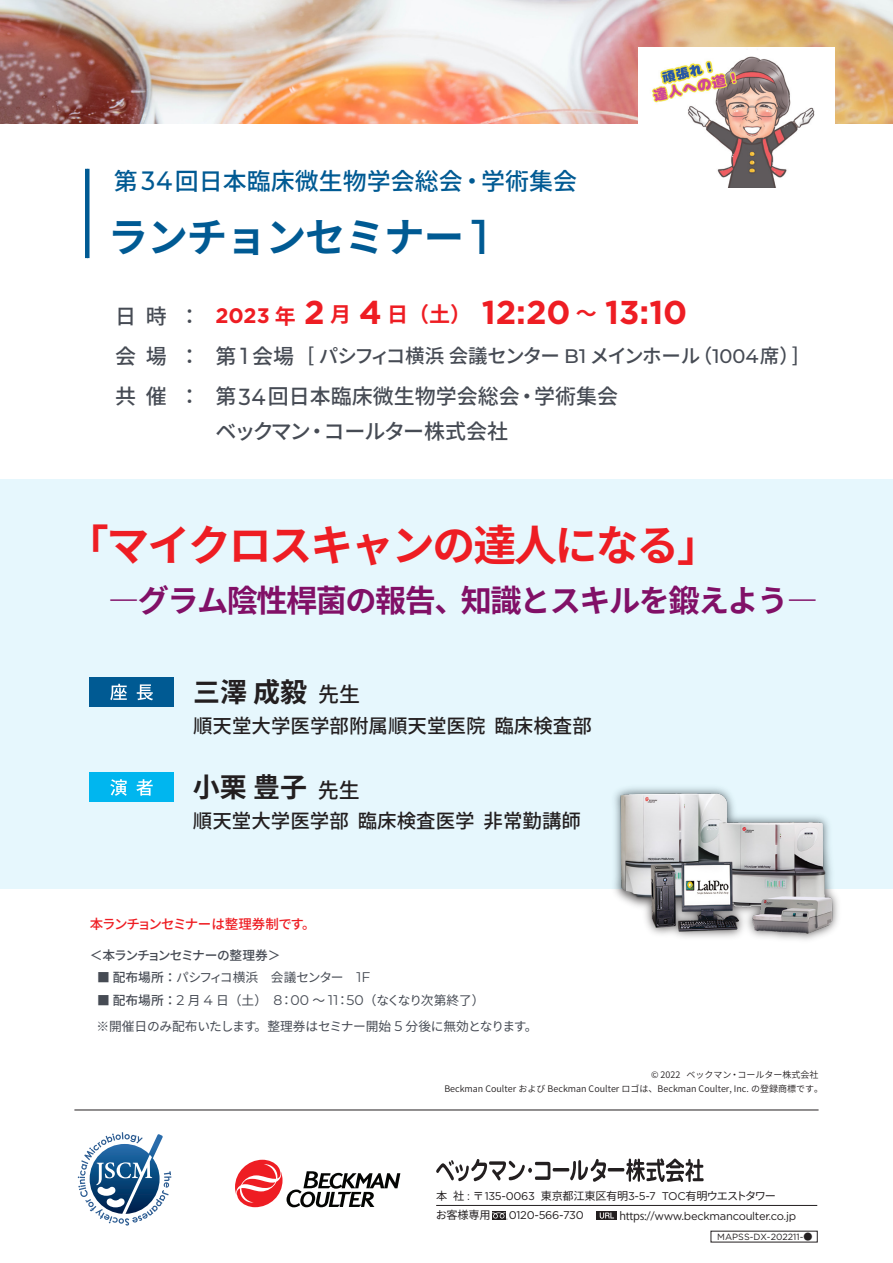
<style>
.page{position:relative;width:893px;height:1263px;background:#fff}
.page>*{position:absolute;margin:0;border:0;box-sizing:border-box;transform-origin:0 0}
.t1{font:700 42.9px "Noto Sans CJ Kjp";letter-spacing:-.05em;color:#ee1d23}
.t2{font:700 40.5px "Noto Sans CJ Kjp";letter-spacing:-.025em;color:#005a93}
.t3{font:700 33px "Gotham";color:#ee1d23}
.t4{font:700 31.2px "Noto Sans CJ Kjp";letter-spacing:-.05em;color:#811067}
.t5{font:700 27px "Noto Sans CJ Kjp";color:#231f20}
.t6{font:500 24px "Noto Sans CJ Kjp";color:#005a93}
.t7{font:500 21px/34.7px "Noto Sans CJ Kjp";color:#464b54;text-align:center}
.t8{font:500 19.5px "Noto Sans CJ Kjp";color:#231f20}
.t9{font:500 19.5px "Noto Sans CJ Kjp";letter-spacing:-.08em;color:#464b54}
.t10{font:500 13.5px "Noto Sans CJ Kjp";letter-spacing:-.07em;color:#ee1d23}
.t11{font:12.75px/26.8px "Noto Sans CJ Kjp";letter-spacing:-.025em;color:#464b54}
.t12{font:12.75px "Noto Sans CJ Kjp";letter-spacing:-.085em;color:#464b54}
.t13{font:500 12.75px "Noto Sans CJ Kjp";letter-spacing:-.075em;color:#464b54}
.t14{font:11.25px "Gotham";letter-spacing:-.025em;color:#231f20}
.t15{font:11.25px "Noto Sans CJ Kjp";letter-spacing:-.025em;color:#231f20}
.t16{font:600 9px/13.8px "Noto Sans CJ Kjp";color:#231f20}
.t17{font:9px "Gotham";color:#231f20}
.s1{font-family:"Montserrat";font-size:26.4px}
.s2{font-family:"Montserrat";font-weight:500;font-size:48.6px}
.s3{font-family:"Noto Sans CJ Kjp";font-weight:500;font-size:21px;color:#464b54}
.s4{font-size:21px}
.s5{font-family:"Noto Sans CJ Kjp";font-size:21px}
.s6{font-family:"Montserrat";font-size:23.1px}
.s7{font-family:"Montserrat"}
.s8{font-weight:500;font-size:21px}
.s9{font-weight:500}
.s10{font-family:"Montserrat";font-size:14.1px}
.s11{font-family:"Gotham"}
.s12{font-family:"Noto Sans CJ Kjp"}
.s13{font-family:"Koz Go Pr 6 N"}
</style>
<div class="page">
<div style="left:0;top:479px;width:893px;height:410px;background:#e6f7fd"></div>
<hr style="left:74px;top:1110px;width:745px;height:1px;background:#231f20">
<hr style="left:436px;top:1205px;width:381px;height:1px;background:#231f20">
<svg style="left:436px;top:1158px;width:268px;height:24px"></svg>
<svg style="left:596px;top:1211px;width:20px;height:9px"></svg>
<svg style="left:600px;top:1212px;width:14px;height:6px"></svg>
<div style="left:492px;top:1211px;width:14px;height:9px;background:#231f20"></div>
<svg style="left:492px;top:1212px;width:16px;height:8px"></svg>
<svg style="left:235px;top:1160px;width:165px;height:47px"></svg>
<svg style="left:78px;top:1132px;width:93px;height:93px"></svg>
<img style="left:0;top:0;width:893px;height:124px">
<img style="left:639px;top:47px;width:196px;height:141px">
<div style="left:85px;top:169px;width:5px;height:89px;background:#005a93"></div>
<div style="left:90px;top:677px;width:84px;height:30px;background:#005a93"></div>
<svg style="left:110px;top:684px;width:17px;height:16px"></svg>
<svg style="left:137px;top:684px;width:16px;height:16px"></svg>
<div style="left:90px;top:773px;width:84px;height:29px;background:#00b6ef"></div>
<svg style="left:110px;top:779px;width:17px;height:17px"></svg>
<svg style="left:136px;top:779px;width:17px;height:17px"></svg>
<img style="left:614px;top:787px;width:224px;height:153px">
<h3 class="t6" style="left:114px;top:168px;width:465px">第<span class="s1">34</span>回日本臨床微生物学会総会・学術集会</h3>
<h2 class="t2" style="left:108px;top:215px;width:383px">ランチョンセミナー <span class="s2">1</span></h2>
<h3 class="t3" style="left:115px;top:290px;width:574px"><span class="s3">日 時 ：</span> <span class="s4">2023</span> <span class="s5">年</span> 2 <span class="s5">月</span> 4 <span class="s5">日（土）</span> 12:20 <span class="s5">～</span> 13:10</h3>
<h3 class="t9" style="left:115px;top:345px;width:685px"><span class="s4">会 場 ： 第</span> <span class="s6">1</span> <span class="s4">会場</span> [ パシフィコ横浜 会議センター <span class="s7">B1</span> メインホール（<span class="s7">1004</span>席）]</h3>
<h3 class="t7" style="left:115px;top:380px;width:504px">共 催 ： 第<span class="s6">34</span>回日本臨床微生物学会総会・学術集会ベックマン・コールター株式会社</h3>
<h1 class="t1" style="left:66px;top:521px;width:656px">「マイクロスキャンの達人になる」</h1>
<h3 class="t4" style="left:108px;top:583px;width:711px">―グラム陰性桿菌の報告、知識とスキルを鍛えよう―</h3>
<h3 class="t5" style="left:193px;top:677px;width:168px">三澤成毅 <span class="s8">先生</span></h3>
<h3 class="t8" style="left:193px;top:715px;width:400px">順天堂大学医学部附属順天堂医院 臨床検査部</h3>
<h3 class="t5" style="left:193px;top:772px;width:168px">小栗 豊子 <span class="s8">先生</span></h3>
<h3 class="t8" style="left:193px;top:810px;width:390px">順天堂大学医学部 臨床検査医学 非常勤講師</h3>
<h3 class="t10" style="left:90px;top:917px;width:228px">本ランチョンセミナーは整理券制です。</h3>
<h3 class="t13" style="left:90px;top:948px;width:192px">＜本ランチョンセミナーの整理券＞</h3>
<h3 class="t12" style="left:97px;top:970px;width:275px"><span class="s9">■ 配布場所：</span>パシフィコ横浜　会議センター　<span class="s10">1F</span></h3>
<h3 class="t11" style="left:96px;top:987px;width:443px"><span class="s9">■ 配布場所：</span><span class="s10">2</span> 月 <span class="s10">4</span> 日（土）　<span class="s10">8</span>：<span class="s10">00</span> ～ <span class="s10">11</span>：<span class="s10">50</span>（なくなり次第終了）<br>※開催日のみ配布いたします。整理券はセミナー開始 <span class="s10">5</span> 分後に無効となります。</h3>
<p class="t16" style="left:444px;top:1068px;width:380px;text-indent:207px">© 2022 ベックマン・コールター株式会社<br>Beckman Coulter および Beckman Coulter ロゴは、Beckman Coulter, Inc. の登録商標です。</p>
<p class="t15" style="left:436px;top:1189px;width:341px">本 社 <span class="s11">:</span> 〒<span class="s11">135-0063</span> 東京都江東区有明<span class="s11">3-5-7 TOC</span>有明ウエストタワー</p>
<p class="t14" style="left:436px;top:1208px;width:149px"><span class="s12">お客様専用　</span> 0120-566-730</p>
<p class="t14" style="left:619px;top:1208px;width:178px"><span class="s13">https://</span>www.beckmancoulter.co.jp</p>
<p class="t17" style="left:717px;top:1231px;width:97px">MAPSS-DX-202211-<span class="s13">●</span></p>
</div>
